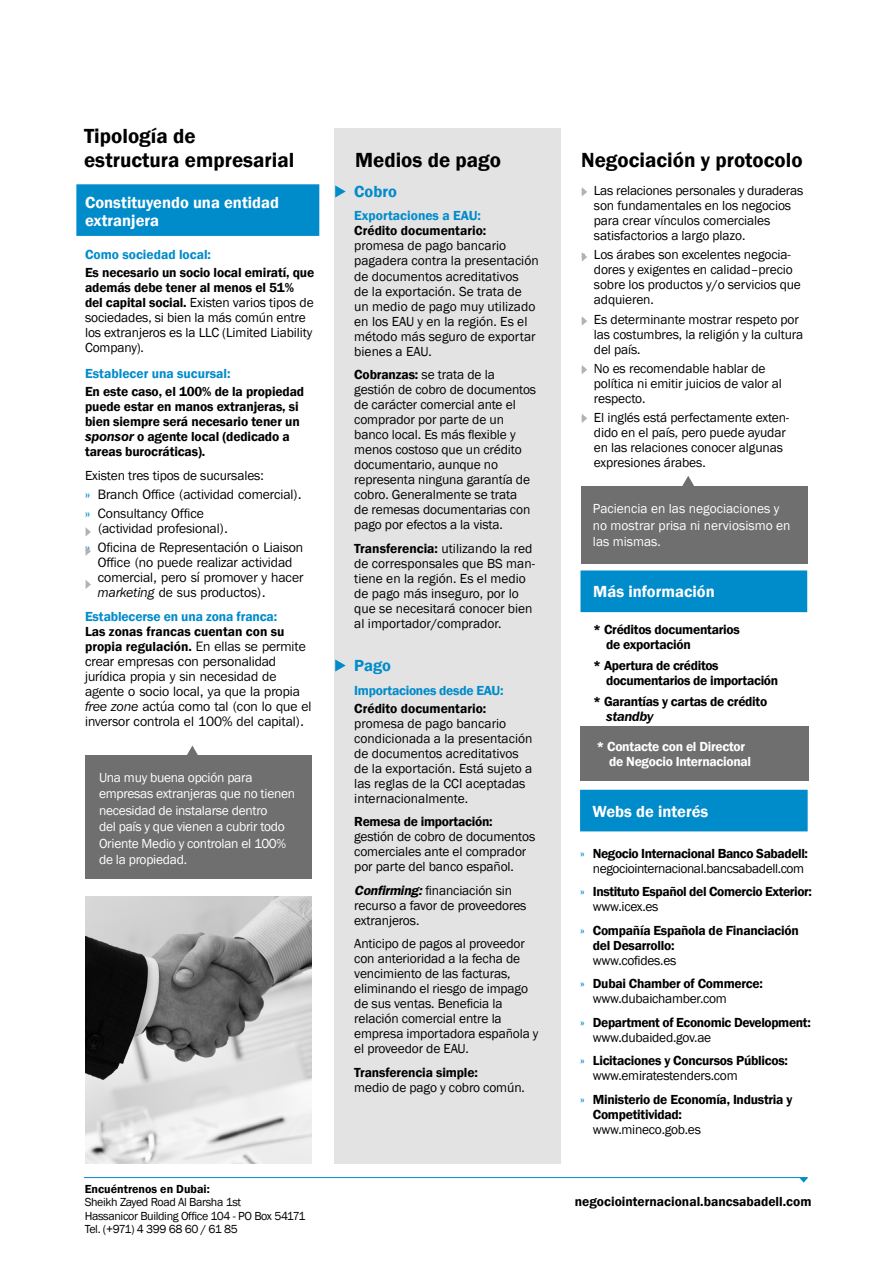
<style>
.page{position:relative;width:893px;height:1263px;background:#fff}
.page>*{position:absolute;margin:0;border:0;box-sizing:border-box;transform-origin:0 0}
.t1{font:600 21px/24px "Franklin Gothic";color:#000}
.t2{font:600 16.5px/18px "Franklin Gothic";color:#fff}
.t3{font:600 16.5px "Franklin Gothic";color:#008bcb}
.t4{font:13.5px/15px "Franklin Gothic";letter-spacing:-.01em;color:#000}
.t5{font:600 13.5px/15px "Franklin Gothic";letter-spacing:-.02em;color:#000}
.t6{font:13.5px/15px "Franklin Gothic IT Cby BT";color:#000}
.t7{font:13.5px/16.5px "Franklin Gothic";letter-spacing:-.02em;color:#fff}
.t8{font:600 13.5px/15px "Franklin Gothic";color:#000}
.t9{font:600 13.5px "Franklin Gothic";color:#008bcb}
.t10{font:13.5px/15px "Franklin Gothic";letter-spacing:-.03em;color:#000;text-align:right}
.t11{font:13.5px/16.5px "Franklin Gothic";color:#fff}
.t12{font:600 13.5px/15px "Franklin Gothic";letter-spacing:-.02em;color:#fff}
.t13{font:600 13.5px "Franklin Gothic";letter-spacing:-.02em;color:#008bcb}
.t14{font:italic 600 13.5px "Franklin Gothic IT Cby BT";letter-spacing:-.02em;color:#000}
.t15{font:12px/13.5px "Franklin Gothic";letter-spacing:-.03em;color:#000}
.t16{font:600 12px "Franklin Gothic";color:#000}
.s1{font-weight:600}
.s2{font-family:"Franklin Gothic IT Cby BT";font-style:italic}
.s3{color:#008bcb}
.s4{font-style:italic}
.s5{font-family:"Franklin Gothic IT Cby BT";font-weight:400}
.s6{font-weight:600;font-style:italic}
.s7{font-weight:400;color:#008bcb}
.s8{font-weight:400}
</style>
<div class="page">
<div style="left:76px;top:184px;width:243px;height:52px;background:#008bcb;border:2px solid #008bcb"></div>
<div style="left:334px;top:128px;width:227px;height:1035px;background:#e3e3e3"></div>
<div style="left:581px;top:486px;width:227px;height:78px;background:#706f6f"></div>
<svg style="left:682px;top:476px;width:12px;height:10px"></svg>
<div style="left:85px;top:756px;width:227px;height:123px;background:#706f6f"></div>
<svg style="left:186px;top:745px;width:12px;height:11px"></svg>
<div style="left:580px;top:790px;width:228px;height:41px;background:#008bcb"></div>
<svg style="left:799px;top:1178px;width:9px;height:4px"></svg>
<hr style="left:84px;top:1177px;width:724px;height:1px;background:#008bcb">
<svg style="left:335px;top:185px;width:11px;height:13px"></svg>
<svg style="left:335px;top:659px;width:11px;height:12px"></svg>
<svg style="left:86px;top:580px;width:5px;height:9px"></svg>
<svg style="left:86px;top:547px;width:5px;height:9px"></svg>
<svg style="left:86px;top:528px;width:5px;height:8px"></svg>
<svg style="left:582px;top:187px;width:5px;height:9px"></svg>
<svg style="left:582px;top:252px;width:5px;height:10px"></svg>
<svg style="left:582px;top:316px;width:5px;height:10px"></svg>
<svg style="left:582px;top:414px;width:5px;height:9px"></svg>
<svg style="left:582px;top:365px;width:5px;height:9px"></svg>
<img style="left:86px;top:897px;width:226px;height:266px">
<div style="left:580px;top:570px;width:227px;height:42px;background:#008bcb;border:2px solid #008bcb"></div>
<div style="left:580px;top:726px;width:229px;height:55px;background:#706f6f"></div>
<h1 class="t1" style="left:84px;top:124px;width:212px">Tipología de estructura empresarial</h1>
<p class="t2" style="left:85px;top:193px;width:195px">Constituyendo una entidad extranjera</p>
<p class="t9" style="left:85px;top:246px;width:128px">Como sociedad local:</p>
<p class="t4" style="left:85px;top:265px;width:231px"><span class="s1">Es necesario un socio local emiratí, que además debe tener al menos el 51% del capital social.</span> Existen varios tipos de sociedades, si bien la más común entre los extranjeros es la LLC (Limited Liability Company).</p>
<p class="t9" style="left:85px;top:365px;width:147px">Establecer una sucursal:</p>
<p class="t5" style="left:85px;top:384px;width:221px">En este caso, el 100% de la propiedad puede estar en manos extranjeras, si bien siempre será necesario tener un <span class="s2">sponsor</span> o agente local (dedicado a tareas burocráticas).</p>
<p class="t4" style="left:85px;top:468px;width:180px">Existen tres tipos de sucursales:</p>
<p class="t6" style="left:85px;top:484px;width:218px;line-height:19.2px"><span class="s3">»</span> Branch Office (actividad comercial). <span class="s3">»</span> Consultancy Office</p>
<p class="t6" style="left:85px;top:519px;width:220px;line-height:19.2px;text-indent:13px">(actividad profesional).<br><span class="s3">»</span> Oficina de Representación o Liaison</p>
<p class="t6" style="left:98px;top:555px;width:207px">Office (no puede realizar actividad comercial, pero sí promover y hacer <span class="s4">marketing</span> de sus productos).</p>
<p class="t9" style="left:85px;top:608px;width:194px">Establecerse en una zona franca:</p>
<p class="t8" style="left:85px;top:624px;width:222px">Las zonas francas cuentan con su propia regulación. <span class="s5">En ellas se permite</span></p>
<p class="t6" style="left:85px;top:653px;width:228px">crear empresas con personalidad jurídica propia y sin necesidad de agente o socio local, ya que la propia <span class="s4">free zone</span> actúa como tal (con lo que el inversor controla el 100% del capital).</p>
<p class="t7" style="left:99px;top:769px;width:198px">Una muy buena opción para empresas extranjeras que no tienen necesidad de instalarse dentro<br>del país y que vienen a cubrir todo<br>Oriente Medio y controlan el 100% de la propiedad.</p>
<h1 class="t1" style="left:355px;top:148px;width:148px">Medios de pago</h1>
<p class="t3" style="left:354px;top:181px;width:44px">Cobro</p>
<p class="t9" style="left:354px;top:208px;width:128px">Exportaciones a EAU:</p>
<p class="t8" style="left:354px;top:224px;width:134px">Crédito documentario:</p>
<p class="t4" style="left:354px;top:239px;width:186px">promesa de pago bancario pagadera contra la presentación de documentos acreditativos<br>de la exportación. Se trata de un medio de pago muy utilizado en los EAU y en la región. Es el método más seguro de exportar bienes a EAU.</p>
<p class="t4" style="left:354px;top:367px;width:183px"><span class="s1">Cobranzas:</span> se trata de la gestión de cobro de documentos de carácter comercial ante el comprador por parte de un banco local. Es más flexible y menos costoso que un crédito documentario, aunque no representa ninguna garantía de cobro. Generalmente se trata<br>de remesas documentarias con pago por efectos a la vista.</p>
<p class="t4" style="left:354px;top:541px;width:182px"><span class="s1">Transferencia:</span> utilizando la red de corresponsales que BS man&shy;tiene en la región. Es el medio de pago más inseguro, por lo que se necesitará conocer bien al importador/comprador.</p>
<p class="t3" style="left:354px;top:655px;width:38px">Pago</p>
<p class="t13" style="left:354px;top:682px;width:151px">Importaciones desde EAU:</p>
<p class="t8" style="left:354px;top:701px;width:134px">Crédito documentario:</p>
<p class="t4" style="left:354px;top:716px;width:180px">promesa de pago bancario condicionada a la presentación de documentos acreditativos de la exportación. Está sujeto a las reglas de la CCI aceptadas internacionalmente.</p>
<p class="t5" style="left:354px;top:814px;width:140px">Remesa de importación:</p>
<p class="t4" style="left:354px;top:829px;width:182px">gestión de cobro de documentos comerciales ante el comprador por parte del banco español.</p>
<p class="t4" style="left:354px;top:883px;width:174px"><span class="s6">Confirming:</span> financiación sin recurso a favor de proveedores extranjeros.</p>
<p class="t4" style="left:354px;top:936px;width:186px">Anticipo de pagos al proveedor con anterioridad a la fecha de vencimiento de las facturas, eliminando el riesgo de impago de sus ventas. Beneficia la relación comercial entre la empresa importadora española y el proveedor de EAU.</p>
<p class="t5" style="left:354px;top:1065px;width:125px">Transferencia simple:</p>
<p class="t4" style="left:354px;top:1080px;width:172px">medio de pago y cobro común.</p>
<h1 class="t1" style="left:581px;top:148px;width:223px">Negociación y protocolo</h1>
<p class="t4" style="left:594px;top:183px;width:211px;text-indent:-13px"><span class="s3">»</span> Las relaciones personales y duraderas son fundamentales en los negocios para crear vínculos comerciales satisfactorios a largo plazo.</p>
<p class="t4" style="left:594px;top:248px;width:209px;text-indent:-13px"><span class="s3">»</span> Los árabes son excelentes negocia&shy;dores y exigentes en calidad–precio sobre los productos y/o servicios que adquieren.</p>
<p class="t4" style="left:594px;top:312px;width:211px;text-indent:-13px"><span class="s3">»</span> Es determinante mostrar respeto por las costumbres, la religión y la cultura del país.</p>
<p class="t4" style="left:594px;top:361px;width:189px;text-indent:-13px"><span class="s3">»</span> No es recomendable hablar de política ni emitir juicios de valor al respecto.</p>
<p class="t4" style="left:594px;top:410px;width:197px;text-indent:-13px"><span class="s3">»</span> El inglés está perfectamente exten&shy;dido en el país, pero puede ayudar en las relaciones conocer algunas expresiones árabes.</p>
<p class="t11" style="left:593px;top:501px;width:199px">Paciencia en las negociaciones y no mostrar prisa ni nerviosismo en las mismas.</p>
<p class="t2" style="left:593px;top:582px;width:123px">Más información</p>
<p class="t5" style="left:606px;top:622px;width:135px;text-indent:-13px">* Créditos documentarios de exportación</p>
<p class="t5" style="left:606px;top:658px;width:174px;text-indent:-13px">* Apertura de créditos documentarios de importación</p>
<p class="t5" style="left:593px;top:694px;width:175px">* Garantías y cartas de crédito</p>
<p class="t14" style="left:606px;top:708px;width:49px">standby</p>
<p class="t12" style="left:609px;top:739px;width:144px;text-indent:-13px">* Contacte con el Director de Negocio Internacional</p>
<p class="t2" style="left:592px;top:803px;width:117px">Webs de interés</p>
<p class="t10" style="left:580px;top:846px;width:229px"><span class="s3">»</span> <span class="s1">Negocio Internacional Banco Sabadell: </span>negociointernacional.bancsabadell.com</p>
<p class="t5" style="left:593px;top:884px;width:221px;text-indent:-13px"><span class="s7">»</span> Instituto Español del Comercio Exterior: <span class="s8">www.icex.es</span></p>
<p class="t5" style="left:593px;top:923px;width:208px;text-indent:-13px"><span class="s7">»</span> Compañía Española de Financiación del Desarrollo:</p>
<p class="t5" style="left:580px;top:949px;width:184px;line-height:23.5px;text-indent:13px"><span class="s8">www.cofides.es<br></span><span class="s7">»</span> Dubai Chamber of Commerce:</p>
<p class="t5" style="left:580px;top:987px;width:232px;line-height:23.5px;text-indent:13px"><span class="s8">www.dubaichamber.com<br></span><span class="s7">»</span> Department of Economic Development:</p>
<p class="t5" style="left:580px;top:1026px;width:209px;line-height:23.5px;text-indent:13px"><span class="s8">www.dubaided.gov.ae<br></span><span class="s7">»</span> Licitaciones y Concursos Públicos:</p>
<p class="t5" style="left:580px;top:1064px;width:214px;line-height:23.5px;text-indent:13px"><span class="s8">www.emiratestenders.com<br></span><span class="s7">»</span> Ministerio de Economía, Industria y</p>
<p class="t5" style="left:593px;top:1107px;width:91px">Competitividad:</p>
<p class="t4" style="left:593px;top:1122px;width:110px">www.mineco.gob.es</p>
<p class="t16" style="left:85px;top:1181px;width:127px">Encuéntrenos en Dubai:</p>
<p class="t15" style="left:85px;top:1196px;width:222px">Sheikh Zayed Road Al Barsha 1st<br>Hassanicor Building Office 104 - PO Box 54171<br>Tel. (+971) 4 399 68 60 / 61 85</p>
<p class="t8" style="left:575px;top:1194px;width:238px">negociointernacional.bancsabadell.com</p>
</div>
